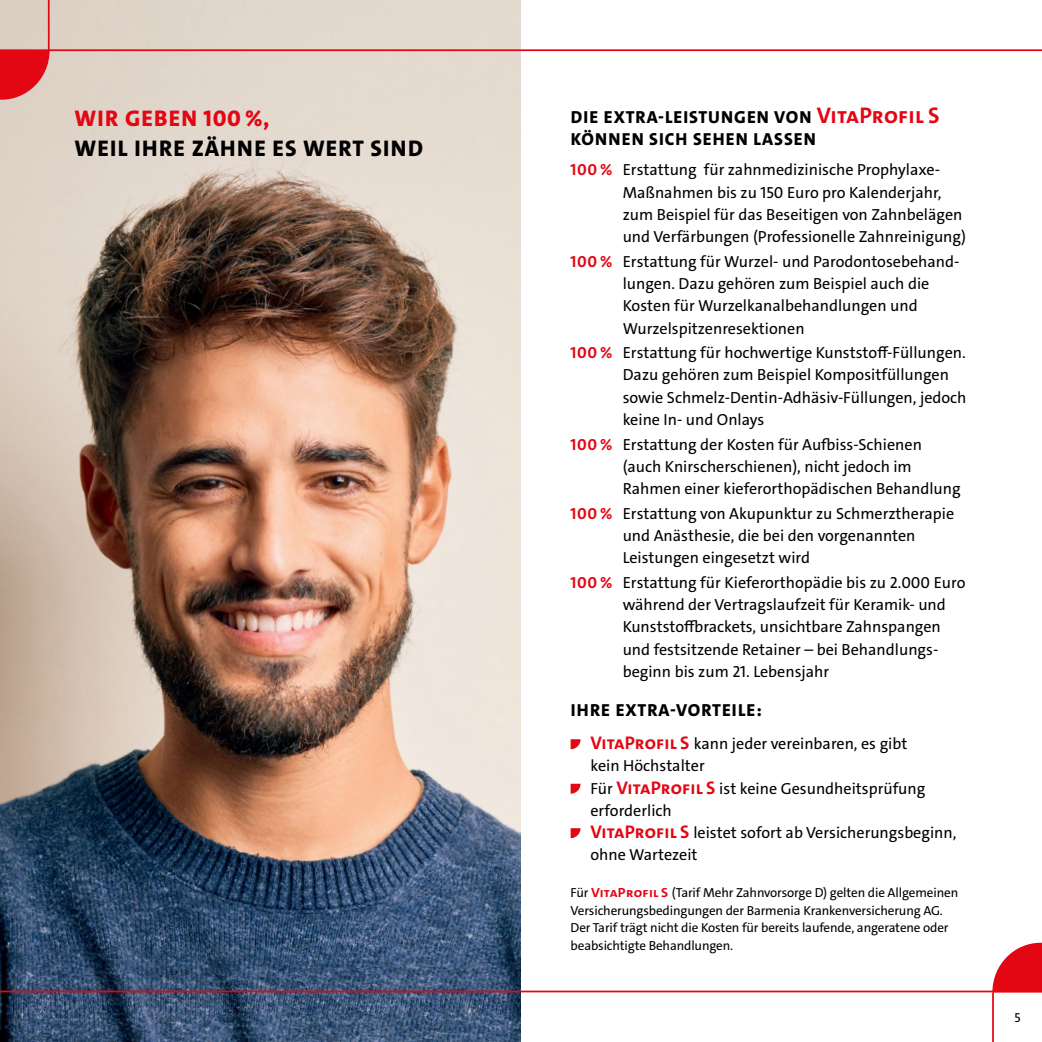
<style>
.page{position:relative;width:1042px;height:1042px;background:#fff}
.page>*{position:absolute;margin:0;border:0;box-sizing:border-box;transform-origin:0 0}
.Headline_2{font:800 22.75px/29.8px "The Sans C4 s";letter-spacing:.05em;color:#000}
.Headline_3{font:800 17.5px/22.2px "The Sans C4 s";letter-spacing:.06em;color:#000}
.LT{font:16.1px/22.2px "The Sans C4 s";color:#000}
.Fussnote_Text{font:13.12px/17.5px "The Sans C4 s";letter-spacing:-.01em;color:#000}
.Pagina{font:13.12px "The Sans C4 s";color:#000}
.s1{color:#e30613}
.s2{font-weight:700;font-size:22.75px;color:#e30613}
.s3{font-weight:700;color:#e30613}
.s4{font-weight:700;font-size:18.38px;color:#e30613}
.s5{font-weight:700;font-size:13.3px;color:#e30613}
</style>
<div class="page">
<img style="left:0;top:0;width:521px;height:1042px">
<svg style="left:570px;top:739px;width:10px;height:10px"></svg>
<svg style="left:570px;top:784px;width:10px;height:9px"></svg>
<svg style="left:570px;top:828px;width:10px;height:10px"></svg>
<svg style="left:0;top:51px;width:50px;height:49px;background:#e1333a"></svg>
<svg style="left:992px;top:943px;width:50px;height:47px"></svg>
<hr style="left:0;top:990px;width:1042px;height:2px;background:#e30613">
<hr style="left:992px;top:992px;width:2px;height:50px;background:#e30613">
<hr style="left:48px;top:0;width:2px;height:50px;background:#e30613">
<hr style="left:0;top:49px;width:1042px;height:2px;background:#e30613">
<p class="Headline_2" style="left:75px;top:104px;width:350px"><span class="s1">WIR GEBEN 100 %,<br></span>WEIL IHRE ZÄHNE ES WERT SIND</p>
<p class="Headline_3" style="left:571px;top:106px;width:370px">DIE EXTRA-LEISTUNGEN VON <span class="s2">VitaProfil S<br></span>KÖNNEN SICH SEHEN LASSEN</p>
<p class="LT" style="left:623px;top:159px;width:345px;text-indent:-52px"><span class="s3">100 %</span> Erstattung für zahnmedizinische Prophylaxe-Maßnahmen bis zu 150 Euro pro Kalenderjahr, zum Beispiel für das Beseitigen von Zahnbelägen und Verfärbungen (Professionelle Zahnreinigung)</p>
<p class="LT" style="left:570px;top:250px;width:390px"><span class="s3">100 %</span> Erstattung für Wurzel- und Parodontosebehand-</p>
<p class="LT" style="left:623px;top:273px;width:308px">lungen. Dazu gehören zum Beispiel auch die</p>
<p class="LT" style="left:623px;top:295px;width:296px">Kosten für Wurzelkanalbehandlungen und</p>
<p class="LT" style="left:623px;top:317px;width:183px">Wurzelspitzenresektionen</p>
<p class="LT" style="left:570px;top:342px;width:397px"><span class="s3">100 %</span> Erstattung für hochwertige Kunststoff-Füllungen.</p>
<p class="LT" style="left:623px;top:364px;width:328px">Dazu gehören zum Beispiel Kompositfüllungen</p>
<p class="LT" style="left:623px;top:386px;width:345px">sowie Schmelz-Dentin-Adhäsiv-Füllungen, jedoch</p>
<p class="LT" style="left:623px;top:408px;width:143px">keine In- und Onlays</p>
<p class="LT" style="left:570px;top:433px;width:353px"><span class="s3">100 %</span> Erstattung der Kosten für Aufbiss-Schienen</p>
<p class="LT" style="left:623px;top:455px;width:291px">(auch Knirscherschienen), nicht jedoch im</p>
<p class="LT" style="left:623px;top:478px;width:339px">Rahmen einer kieferorthopädischen Behandlung</p>
<p class="LT" style="left:570px;top:502px;width:385px"><span class="s3">100 %</span> Erstattung von Akupunktur zu Schmerztherapie</p>
<p class="LT" style="left:623px;top:524px;width:294px">und Anästhesie, die bei den vorgenannten</p>
<p class="LT" style="left:623px;top:547px;width:189px">Leistungen eingesetzt wird</p>
<p class="LT" style="left:570px;top:571px;width:396px"><span class="s3">100 %</span> Erstattung für Kieferorthopädie bis zu 2.000 Euro</p>
<p class="LT" style="left:623px;top:594px;width:325px">während der Vertragslaufzeit für Keramik- und</p>
<p class="LT" style="left:623px;top:616px;width:320px">Kunststoffbrackets, unsichtbare Zahnspangen</p>
<p class="LT" style="left:623px;top:638px;width:317px">und festsitzende Retainer – bei Behandlungs&shy;beginn bis zum 21. Lebensjahr</p>
<p class="Headline_3" style="left:571px;top:699px;width:192px">IHRE EXTRA-VORTEILE:</p>
<p class="LT" style="left:590px;top:733px;width:318px"><span class="s4">VitaProfil S</span> kann jeder vereinbaren, es gibt</p>
<p class="LT" style="left:590px;top:755px;width:116px">kein Höchstalter</p>
<p class="LT" style="left:590px;top:777px;width:336px">Für <span class="s4">VitaProfil S</span> ist keine Gesundheitsprüfung</p>
<p class="LT" style="left:590px;top:799px;width:83px">erforderlich</p>
<p class="LT" style="left:590px;top:821px;width:367px"><span class="s4">VitaProfil S</span> leistet sofort ab Versicherungsbeginn, ohne Wartezeit</p>
<p class="Fussnote_Text" style="left:570px;top:884px;width:389px">Für <span class="s5">VitaProfil S</span> (Tarif Mehr Zahnvorsorge D) gelten die Allgemeinen<br>Versicherungsbedingungen der Barmenia Krankenversicherung AG.</p>
<p class="Fussnote_Text" style="left:570px;top:919px;width:379px">Der Tarif trägt nicht die Kosten für bereits laufende, angeratene oder</p>
<p class="Fussnote_Text" style="left:570px;top:936px;width:164px">beabsichtigte Behandlungen.</p>
<p class="Pagina" style="left:1014px;top:1009px;width:8px">5</p>
</div>
